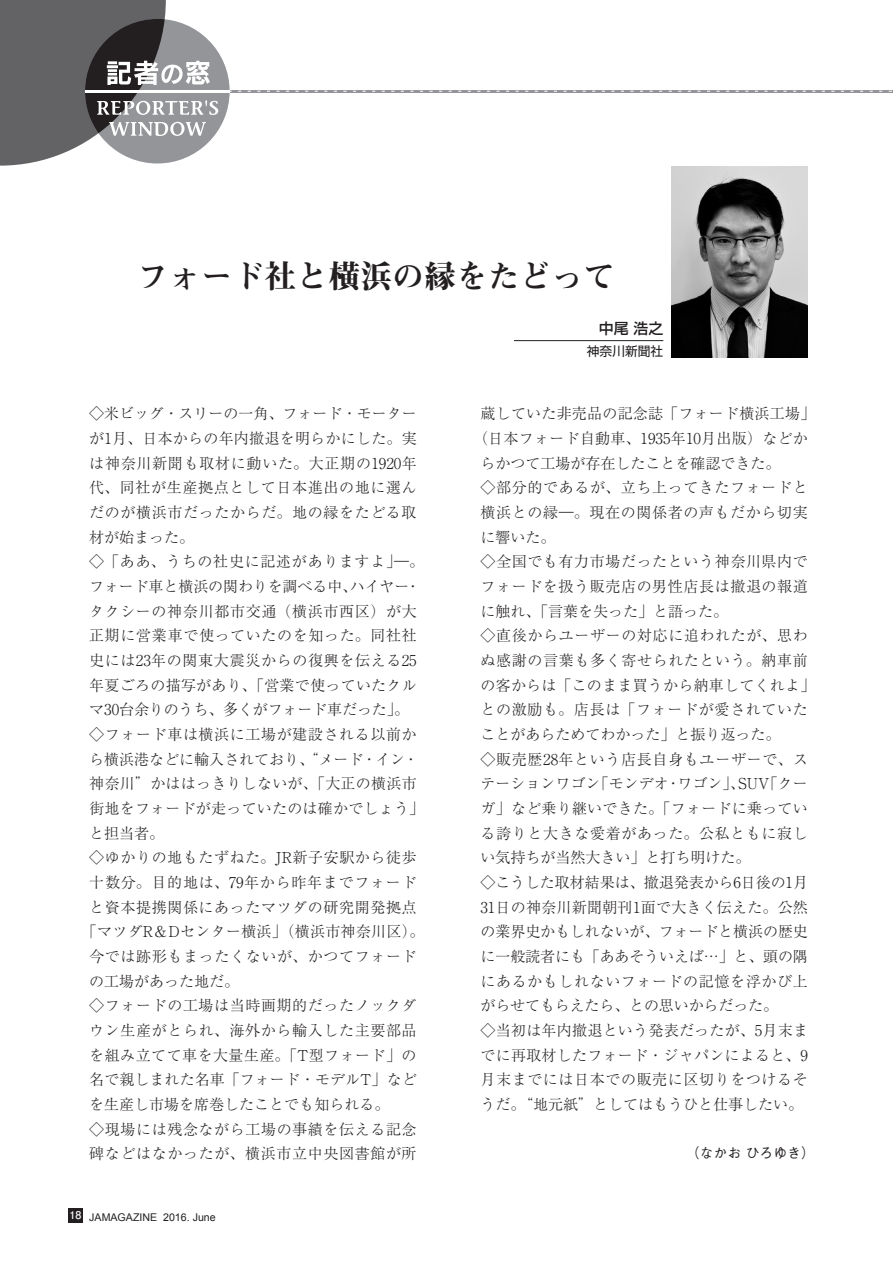
<style>
.page{position:relative;width:893px;height:1263px;background:#fff}
.page>*{position:absolute;margin:0;border:0;box-sizing:border-box;transform-origin:0 0}
.t1{font:31.95px "Midashi Min Pro MA31";color:#231f20}
.t2{font:300 15px "Ryumin Pro";letter-spacing:.045em;color:#231f20}
.t3{font:300 15px "Ryumin Pro";letter-spacing:.02em;color:#231f20}
.t4{font:300 15px "Ryumin Pro";color:#231f20}
.t5{font:300 15px "Ryumin Pro";letter-spacing:.04em;color:#231f20}
.t6{font:300 15px "Ryumin Pro";letter-spacing:-.005em;color:#231f20}
.t7{font:300 15px "Ryumin Pro";letter-spacing:.05em;color:#231f20}
.t8{font:300 15px "Ryumin Pro";letter-spacing:-.01em;color:#231f20}
.t9{font:500 14.85px "Shin Go Pro";color:#231f20}
.t10{font:500 13.8px "Gothic BBB Pro";color:#231f20}
.t11{font:12.75px "Shin Go Pro";color:#231f20}
.t12{font:10.65px "Arial";color:#231f20}
.s1{font-family:"Futo Go B101 Pro";font-weight:700;color:#fff}
</style>
<div class="page">
<svg style="left:0;top:0;width:893px;height:166px"></svg>
<hr style="left:85px;top:90px;width:145px;height:2px;background:#fff">
<div style="left:68px;top:1208px;width:15px;height:14px;background:#231f20"></div>
<hr style="left:514px;top:340px;width:149px;height:1px;background:#231f20">
<img style="left:672px;top:167px;width:136px;height:190px">
<h1 class="t1" style="left:137px;top:251px;width:480px">フォード社と横浜の縁をたどって</h1>
<p class="t9" style="left:599px;top:316px;width:66px">中尾 浩之</p>
<p class="t11" style="left:587px;top:340px;width:78px">神奈川新聞社</p>
<p class="t4" style="left:89px;top:402px;width:329px">◇米ビッグ・スリーの一角、フォード・モーター</p>
<p class="t3" style="left:89px;top:427px;width:329px">が1月、日本からの年内撤退を明らかにした。実</p>
<p class="t7" style="left:89px;top:451px;width:329px">は神奈川新聞も取材に動いた。大正期の1920年</p>
<p class="t2" style="left:89px;top:476px;width:329px">代、同社が生産拠点として日本進出の地に選ん</p>
<p class="t2" style="left:89px;top:501px;width:329px">だのが横浜市だったからだ。地の縁をたどる取</p>
<p class="t3" style="left:89px;top:525px;width:106px">材が始まった。</p>
<p class="t2" style="left:89px;top:550px;width:336px">◇「ああ、うちの社史に記述がありますよ」―。</p>
<p class="t6" style="left:89px;top:574px;width:333px">フォード車と横浜の関わりを調べる中、ハイヤー・</p>
<p class="t2" style="left:89px;top:599px;width:329px">タクシーの神奈川都市交通（横浜市西区）が大</p>
<p class="t2" style="left:89px;top:624px;width:329px">正期に営業車で使っていたのを知った。同社社</p>
<p class="t2" style="left:89px;top:648px;width:329px">史には23年の関東大震災からの復興を伝える25</p>
<p class="t3" style="left:89px;top:673px;width:329px">年夏ごろの描写があり、「営業で使っていたクル</p>
<p class="t8" style="left:89px;top:698px;width:322px">マ30台余りのうち、多くがフォード車だった」。</p>
<p class="t5" style="left:89px;top:722px;width:329px">◇フォード車は横浜に工場が建設される以前か</p>
<p class="t4" style="left:89px;top:747px;width:331px">ら横浜港などに輸入されており、“メード・イン・</p>
<p class="t3" style="left:89px;top:772px;width:329px">神奈川”かははっきりしないが、「大正の横浜市</p>
<p class="t3" style="left:89px;top:796px;width:336px">街地をフォードが走っていたのは確かでしょう」</p>
<p class="t3" style="left:89px;top:821px;width:76px">と担当者。</p>
<p class="t5" style="left:89px;top:846px;width:329px">◇ゆかりの地もたずねた。JR新子安駅から徒歩</p>
<p class="t7" style="left:89px;top:870px;width:329px">十数分。目的地は、79年から昨年までフォード</p>
<p class="t5" style="left:89px;top:895px;width:329px">と資本提携関係にあったマツダの研究開発拠点</p>
<p class="t3" style="left:82px;top:920px;width:344px">「マツダR＆Dセンター横浜」（横浜市神奈川区）。</p>
<p class="t2" style="left:89px;top:944px;width:329px">今では跡形もまったくないが、かつてフォード</p>
<p class="t4" style="left:89px;top:969px;width:151px">の工場があった地だ。</p>
<p class="t5" style="left:89px;top:994px;width:329px">◇フォードの工場は当時画期的だったノックダ</p>
<p class="t2" style="left:89px;top:1018px;width:329px">ウン生産がとられ、海外から輸入した主要部品</p>
<p class="t3" style="left:89px;top:1043px;width:329px">を組み立てて車を大量生産。「T型フォード」の</p>
<p class="t3" style="left:89px;top:1068px;width:329px">名で親しまれた名車「フォード・モデルT」など</p>
<p class="t4" style="left:89px;top:1092px;width:301px">を生産し市場を席巻したことでも知られる。</p>
<p class="t5" style="left:89px;top:1117px;width:329px">◇現場には残念ながら工場の事績を伝える記念</p>
<p class="t2" style="left:89px;top:1142px;width:329px">碑などはなかったが、横浜市立中央図書館が所</p>
<p class="t12" style="left:70px;top:1210px;width:148px"><span class="s1">18</span> JAMAGAZINE 2016. June</p>
<p class="t3" style="left:480px;top:402px;width:336px">蔵していた非売品の記念誌「フォード横浜工場」</p>
<p class="t3" style="left:473px;top:426px;width:336px">（日本フォード自動車、1935年10月出版）などか</p>
<p class="t4" style="left:480px;top:451px;width:301px">らかつて工場が存在したことを確認できた。</p>
<p class="t2" style="left:480px;top:476px;width:329px">◇部分的であるが、立ち上ってきたフォードと</p>
<p class="t2" style="left:480px;top:500px;width:329px">横浜との縁―。現在の関係者の声もだから切実</p>
<p class="t3" style="left:480px;top:525px;width:76px">に響いた。</p>
<p class="t5" style="left:480px;top:550px;width:329px">◇全国でも有力市場だったという神奈川県内で</p>
<p class="t5" style="left:480px;top:574px;width:329px">フォードを扱う販売店の男性店長は撤退の報道</p>
<p class="t4" style="left:480px;top:599px;width:249px">に触れ、「言葉を失った」と語った。</p>
<p class="t2" style="left:480px;top:624px;width:329px">◇直後からユーザーの対応に追われたが、思わ</p>
<p class="t2" style="left:480px;top:648px;width:329px">ぬ感謝の言葉も多く寄せられたという。納車前</p>
<p class="t3" style="left:480px;top:673px;width:336px">の客からは「このまま買うから納車してくれよ」</p>
<p class="t2" style="left:480px;top:698px;width:329px">との激励も。店長は「フォードが愛されていた</p>
<p class="t4" style="left:480px;top:722px;width:301px">ことがあらためてわかった」と振り返った。</p>
<p class="t2" style="left:480px;top:747px;width:329px">◇販売歴28年という店長自身もユーザーで、ス</p>
<p class="t4" style="left:480px;top:772px;width:329px">テーションワゴン「モンデオ・ワゴン」、SUV「クー</p>
<p class="t3" style="left:480px;top:796px;width:329px">ガ」など乗り継いできた。「フォードに乗ってい</p>
<p class="t2" style="left:480px;top:821px;width:329px">る誇りと大きな愛着があった。公私ともに寂し</p>
<p class="t4" style="left:480px;top:846px;width:271px">い気持ちが当然大きい」と打ち明けた。</p>
<p class="t6" style="left:480px;top:870px;width:329px">◇こうした取材結果は、撤退発表から6日後の1月</p>
<p class="t3" style="left:480px;top:895px;width:329px">31日の神奈川新聞朝刊1面で大きく伝えた。公然</p>
<p class="t6" style="left:480px;top:920px;width:329px">の業界史かもしれないが、フォードと横浜の歴史</p>
<p class="t6" style="left:480px;top:944px;width:329px">に一般読者にも「ああそういえば…」と、頭の隅</p>
<p class="t5" style="left:480px;top:969px;width:329px">にあるかもしれないフォードの記憶を浮かび上</p>
<p class="t6" style="left:480px;top:994px;width:299px">がらせてもらえたら、との思いからだった。</p>
<p class="t3" style="left:480px;top:1018px;width:329px">◇当初は年内撤退という発表だったが、5月末ま</p>
<p class="t3" style="left:480px;top:1043px;width:329px">でに再取材したフォード・ジャパンによると、9</p>
<p class="t5" style="left:480px;top:1068px;width:329px">月末までには日本での販売に区切りをつけるそ</p>
<p class="t4" style="left:480px;top:1092px;width:324px">うだ。“地元紙”としてはもうひと仕事したい。</p>
<p class="t10" style="left:686px;top:1142px;width:130px">（なかお ひろゆき）</p>
</div>
